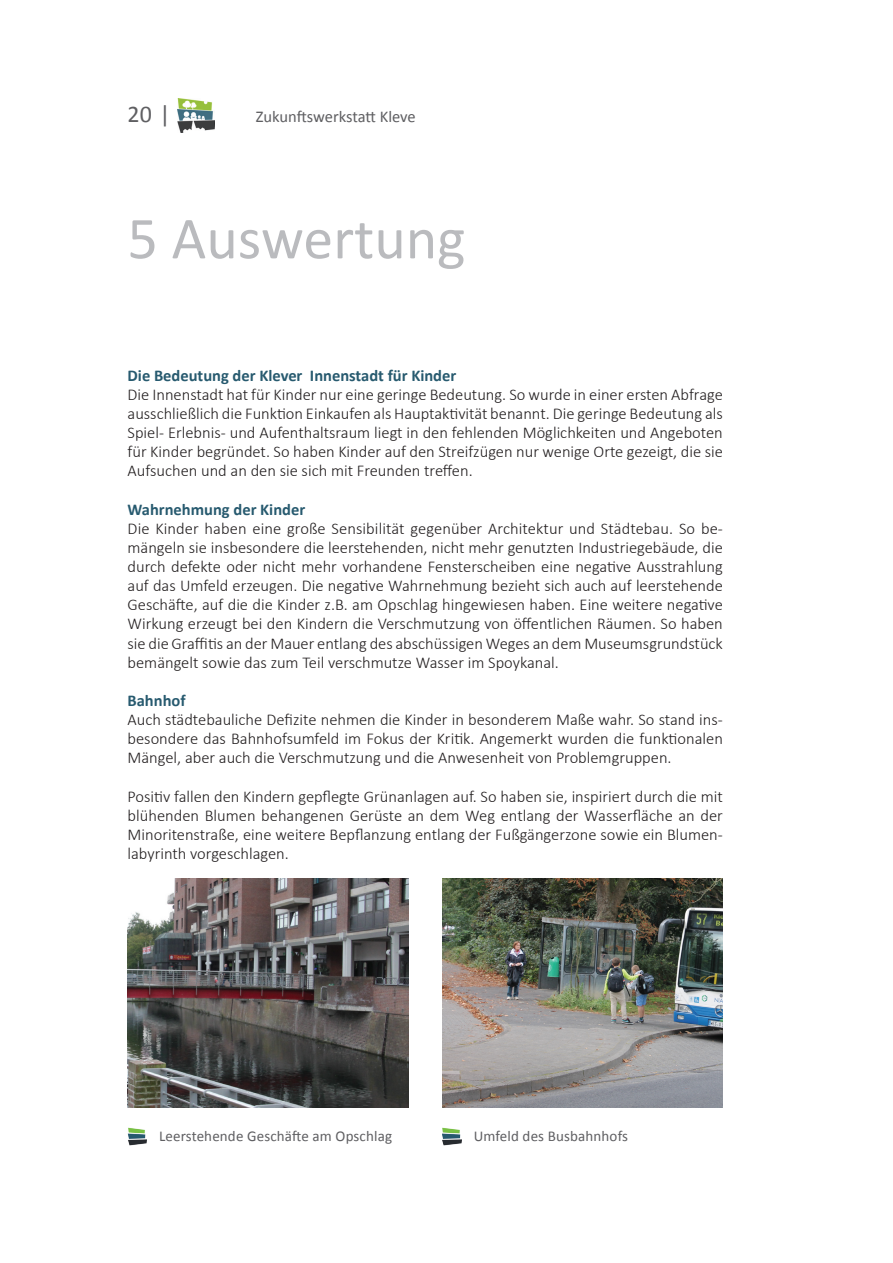
<style>
.page{position:relative;width:893px;height:1263px;background:#fff}
.page>*{position:absolute;margin:0;border:0;box-sizing:border-box;transform-origin:0 0}
.t1{font:60px "Calibri";color:#babbbe}
.t2{font:24px "Calibri";color:#5f5f62}
.t3{font:300 16.5px/19.2px "Calibri";color:#231f20;text-align:justify}
.t4{font:700 16.5px "Calibri";color:#275a6f}
.t5{font:16.5px "Calibri";letter-spacing:-.005em;color:#5f5f62}
.t6{font:15px "Calibri";letter-spacing:.01em;color:#5f5f62}
</style>
<div class="page">
<img style="left:178px;top:99px;width:36px;height:34px">
<img style="left:128px;top:878px;width:280px;height:230px">
<img style="left:442px;top:878px;width:281px;height:230px">
<img style="left:128px;top:1128px;width:19px;height:18px">
<img style="left:442px;top:1128px;width:19px;height:18px">
<h2 class="t2" style="left:128px;top:99px;width:44px">20 |</h2>
<p class="t5" style="left:256px;top:106px;width:161px">Zukunftswerkstatt Kleve</p>
<h1 class="t1" style="left:128px;top:200px;width:339px">5 Auswertung</h1>
<p class="t4" style="left:128px;top:365px;width:330px">Die Bedeutung der Klever Innenstadt für Kinder</p>
<p class="t3" style="left:128px;top:384px;width:597px">Die Innenstadt hat für Kinder nur eine geringe Bedeutung. So wurde in einer ersten Abfrage ausschließlich die Funktion Einkaufen als Hauptaktivität benannt. Die geringe Bedeutung als Spiel- Erlebnis- und Aufenthaltsraum liegt in den fehlenden Möglichkeiten und Angeboten für Kinder begründet. So haben Kinder auf den Streifzügen nur wenige Orte gezeigt, die sie Aufsuchen und an den sie sich mit Freunden treffen.</p>
<p class="t4" style="left:128px;top:498px;width:179px">Wahrnehmung der Kinder</p>
<p class="t3" style="left:128px;top:518px;width:597px">Die Kinder haben eine große Sensibilität gegenüber Architektur und Städtebau. So be&shy;mängeln sie insbesondere die leerstehenden, nicht mehr genutzten Industriegebäude, die durch defekte oder nicht mehr vorhandene Fensterscheiben eine negative Ausstrahlung auf das Umfeld erzeugen. Die negative Wahrnehmung bezieht sich auch auf leerstehende Geschäfte, auf die die Kinder z.B. am Opschlag hingewiesen haben. Eine weitere negative Wirkung erzeugt bei den Kindern die Verschmutzung von öffentlichen Räumen. So haben sie die Graffitis an der Mauer entlang des abschüssigen Weges an dem Museumsgrundstück bemängelt sowie das zum Teil verschmutze Wasser im Spoykanal.</p>
<p class="t4" style="left:128px;top:690px;width:60px">Bahnhof</p>
<p class="t3" style="left:128px;top:710px;width:597px">Auch städtebauliche Defizite nehmen die Kinder in besonderem Maße wahr. So stand ins&shy;besondere das Bahnhofsumfeld im Fokus der Kritik. Angemerkt wurden die funktionalen Mängel, aber auch die Verschmutzung und die Anwesenheit von Problemgruppen.</p>
<p class="t3" style="left:128px;top:786px;width:597px">Positiv fallen den Kindern gepflegte Grünanlagen auf. So haben sie, inspiriert durch die mit blühenden Blumen behangenen Gerüste an dem Weg entlang der Wasserfläche an der Minoritenstraße, eine weitere Bepflanzung entlang der Fußgängerzone sowie ein Blumen&shy;labyrinth vorgeschlagen.</p>
<p class="t6" style="left:159px;top:1126px;width:235px">Leerstehende Geschäfte am Opschlag</p>
<p class="t6" style="left:474px;top:1126px;width:156px">Umfeld des Busbahnhofs</p>
</div>
